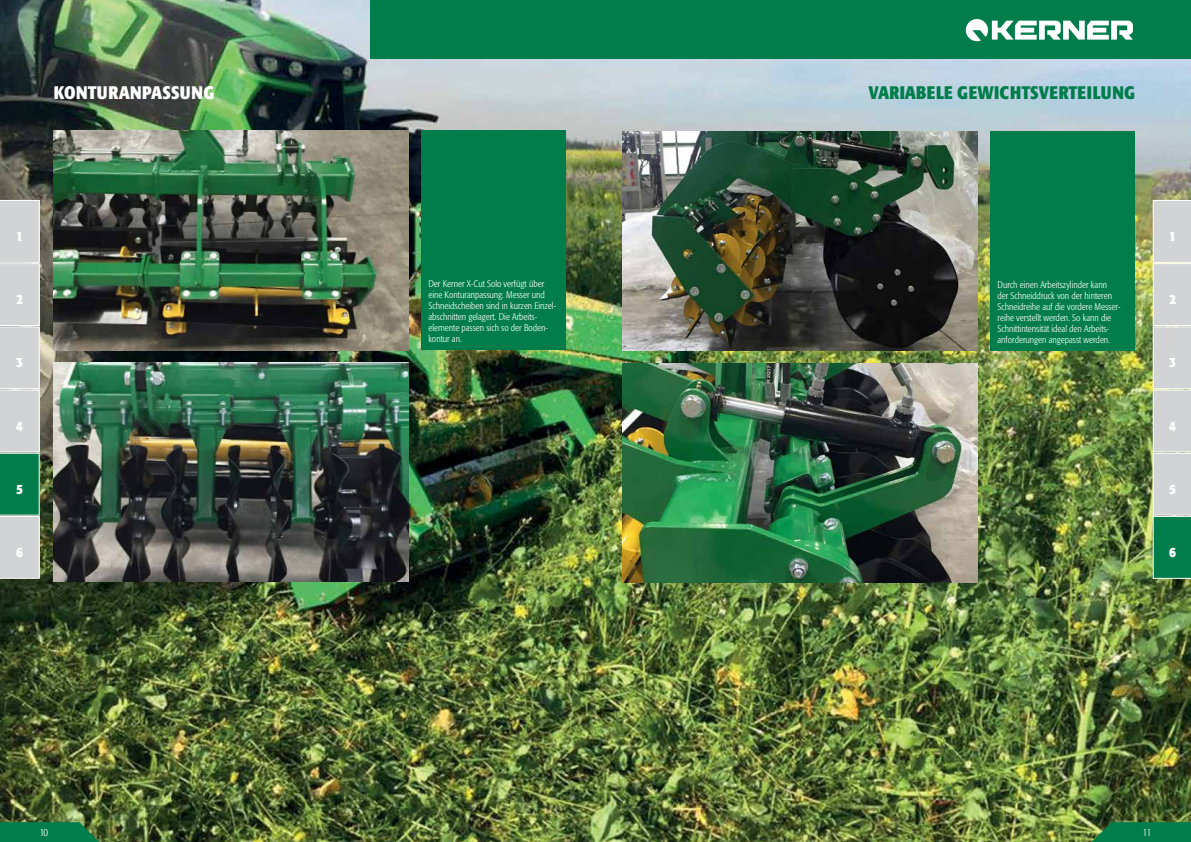
<style>
.page{position:relative;width:1191px;height:842px;background:#fff}
.page>*{position:absolute;margin:0;border:0;box-sizing:border-box;transform-origin:0 0}
.t1{font:700 condensed 18px "Formata";letter-spacing:.02em;color:#007d4b}
.t2{font:700 condensed 18px "Formata";letter-spacing:.02em;color:#fff}
.t3{font:700 condensed 14px "Formata";color:#fff}
.t4{font:300 condensed 10.5px "Formata";color:#fff}
.t5{font:300 condensed 9.5px/11px "Formata";color:#fff}
</style>
<div class="page">
<img style="left:0;top:0;width:1191px;height:842px">
<svg style="left:0;top:822px;width:99px;height:20px;background:#0a7c48"></svg>
<svg style="left:1091px;top:822px;width:100px;height:20px;background:#0c7c49"></svg>
<div style="left:371px;top:0;width:820px;height:58px;background:#007d4b"></div>
<svg style="left:0;top:200px;width:40px;height:379px;background:#b2c7c0"></svg>
<svg style="left:1152px;top:200px;width:39px;height:379px;background:#b0c5ba"></svg>
<img style="left:623px;top:131px;width:354px;height:220px">
<div style="left:990px;top:131px;width:145px;height:220px;background:#007d4b"></div>
<img style="left:623px;top:363px;width:354px;height:220px">
<svg style="left:965px;top:19px;width:167px;height:22px"></svg>
<img style="left:54px;top:362px;width:355px;height:220px">
<div style="left:421px;top:131px;width:145px;height:219px;background:#007d4b"></div>
<img style="left:54px;top:131px;width:355px;height:219px">
<h1 class="t2" style="left:54px;top:82px;width:150px">KONTURANPASSUNG</h1>
<h1 class="t1" style="left:868px;top:82px;width:47px">VARIABELE</h1>
<h1 class="t1" style="left:957px;top:82px;width:64px">GEWICHTSVE</h1>
<h1 class="t1" style="left:1058px;top:82px;width:78px">RTEILUNG</h1>
<h2 class="t3" style="left:16px;top:227px;width:8px">1</h2>
<h2 class="t3" style="left:1169px;top:227px;width:8px">1</h2>
<h2 class="t3" style="left:16px;top:291px;width:8px">2</h2>
<p class="t5" style="left:428px;top:278px;width:129px">Der Kerner X-Cut Solo verfügt über eine Konturanpassung. Messer und<br>Schneidscheiben sind in kurzen Einzel&shy;abschnitten gelagert. Die Arbeits&shy;elemente passen sich so der Boden&shy;kontur an.</p>
<p class="t5" style="left:997px;top:279px;width:124px">Durch einen Arbeitszylinder kann<br>der Schneiddruck von der hinteren Schneidreihe auf die vordere Messer&shy;reihe verstellt werden. So kann die Schnittintensität ideal den Arbeits&shy;anforderungen angepasst werden.</p>
<h2 class="t3" style="left:1169px;top:291px;width:8px">2</h2>
<h2 class="t3" style="left:16px;top:354px;width:8px">3</h2>
<h2 class="t3" style="left:1169px;top:354px;width:8px">3</h2>
<h2 class="t3" style="left:16px;top:417px;width:8px">4</h2>
<h2 class="t3" style="left:1169px;top:417px;width:8px">4</h2>
<h2 class="t3" style="left:16px;top:480px;width:8px">5</h2>
<h2 class="t3" style="left:1169px;top:480px;width:8px">5</h2>
<h2 class="t3" style="left:16px;top:543px;width:8px">6</h2>
<h2 class="t3" style="left:1169px;top:543px;width:8px">6</h2>
<p class="t4" style="left:40px;top:826px;width:10px">10</p>
<p class="t4" style="left:1143px;top:826px;width:10px">11</p>
</div>
